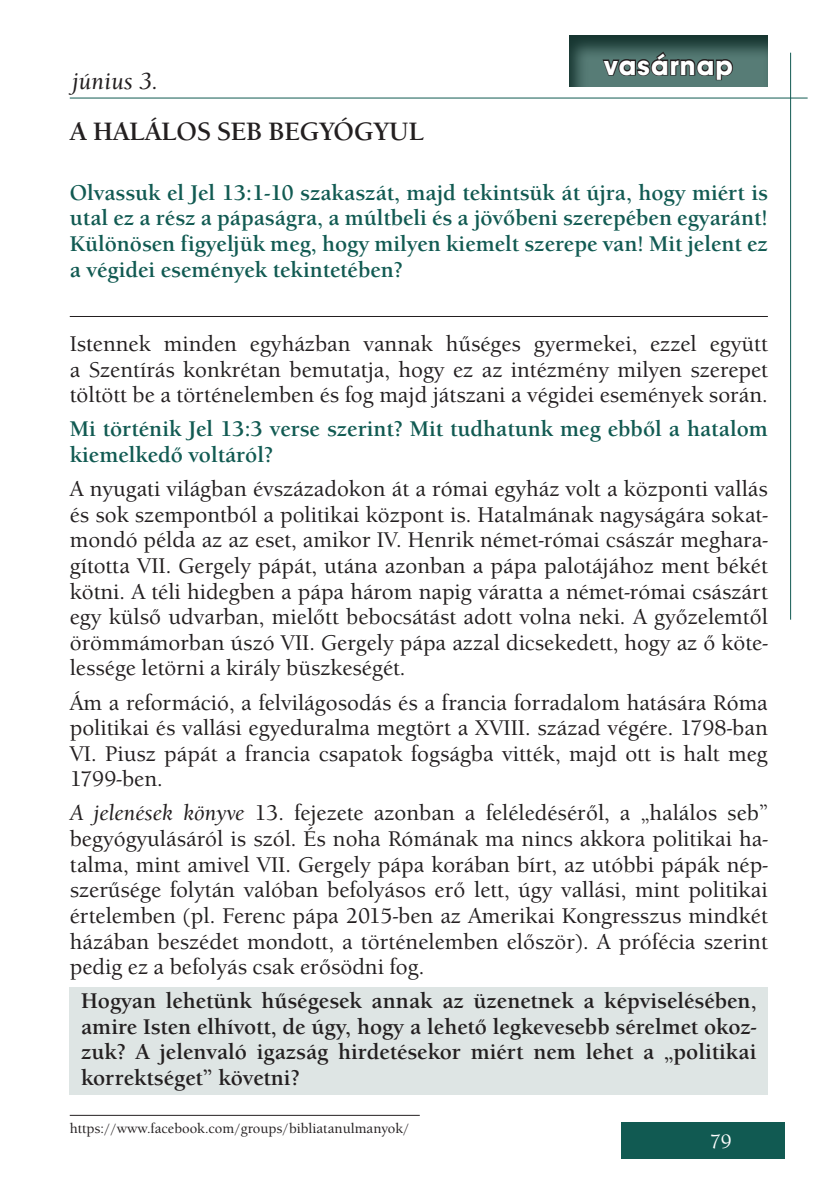
<style>
.page{position:relative;width:832px;height:1194px;background:#fff}
.page>*{position:absolute;margin:0;border:0;box-sizing:border-box;transform-origin:0 0}
.t1{font:700 28px "Avant Gar Got Itc TEE";letter-spacing:.04em;color:#fff}
.t2{font:700 26px "Berkeley Old Sty Itc TEE";color:#231f20}
.t3{font:italic 500 24px "Berkeley Old Sty Itc TEE";color:#231f20}
.t4{font:500 22px/25.6px "Berkeley Old Sty Itc TEE";color:#231f20;text-align:justify}
.t5{font:700 22px/25.6px "Berkeley Old Sty Itc TEE";color:#115a52;text-align:justify}
.t6{font:700 22px/25.6px "Berkeley Old Sty Itc TEE";color:#231f20;text-align:justify}
.t7{font:500 20px "Berkeley Old Sty Itc TEE";color:#fff}
.t8{font:500 14px "Berkeley Old Sty Itc TEE";color:#231f20}
.s1{font-style:italic}
</style>
<div class="page">
<div style="left:620px;top:1122px;width:164px;height:36px;background:#115a52"></div>
<hr style="left:70px;top:98px;width:737px;height:1px;background:#115a52">
<hr style="left:789px;top:53px;width:1px;height:567px;background:#115a52">
<div style="left:70px;top:987px;width:697px;height:107px;background:#dee5e4"></div>
<svg style="left:569px;top:35px;width:199px;height:52px;background:#3b5d57"></svg>
<svg style="left:600px;top:50px;width:134px;height:31px;background:#445d59"></svg>
<hr style="left:70px;top:316px;width:697px;height:1px;background:#231f20">
<hr style="left:70px;top:1115px;width:349px;height:1px;background:#231f20">
<p class="t3" style="left:72px;top:66px;width:88px">június 3.</p>
<p class="t2" style="left:70px;top:116px;width:356px">A HALÁLOS SEB BEGYÓGYUL</p>
<p class="t1" style="left:604px;top:48px;width:130px">vasárnap</p>
<p class="t5" style="left:70px;top:180px;width:699px">Olvassuk el Jel 13:1-10 szakaszát, majd tekintsük át újra, hogy miért is utal ez a rész a pápaságra, a múltbeli és a jövőbeni szerepében egyaránt!<br>Különösen figyeljük meg, hogy milyen kiemelt szerepe van! Mit jelent ez a végidei események tekintetében?</p>
<p class="t4" style="left:70px;top:331px;width:699px">Istennek minden egyházban vannak hűséges gyermekei, ezzel együtt a Szentírás konkrétan bemutatja, hogy ez az intézmény milyen szerepet töltött be a történelemben és fog majd játszani a végidei események során.</p>
<p class="t5" style="left:70px;top:416px;width:699px">Mi történik Jel 13:3 verse szerint? Mit tudhatunk meg ebből a hatalom kiemelkedő voltáról?</p>
<p class="t4" style="left:70px;top:476px;width:699px">A nyugati világban évszázadokon át a római egyház volt a központi vallás és sok szempontból a politikai központ is. Hatalmának nagyságára sokat&shy;mondó példa az az eset, amikor IV. Henrik német-római császár meghara&shy;gította VII. Gergely pápát, utána azonban a pápa palotájához ment békét kötni. A téli hidegben a pápa három napig váratta a német-római császárt egy külső udvarban, mielőtt bebocsátást adott volna neki. A győzelemtől örömmámorban úszó VII. Gergely pápa azzal dicsekedett, hogy az ő köte&shy;lessége letörni a király büszkeségét.</p>
<p class="t4" style="left:70px;top:689px;width:699px">Ám a reformáció, a felvilágosodás és a francia forradalom hatására Róma politikai és vallási egyeduralma megtört a XVIII. század végére. 1798-ban VI. Piusz pápát a francia csapatok fogságba vitték, majd ott is halt meg 1799-ben.</p>
<p class="t4" style="left:70px;top:800px;width:699px"><span class="s1">A jelenések könyve</span> 13. fejezete azonban a feléledéséről, a „halálos seb” begyógyulásáról is szól. És noha Rómának ma nincs akkora politikai ha&shy;talma, mint amivel VII. Gergely pápa korában bírt, az utóbbi pápák nép&shy;szerűsége folytán valóban befolyásos erő lett, úgy vallási, mint politikai értelemben (pl. Ferenc pápa 2015-ben az Amerikai Kongresszus mindkét házában beszédet mondott, a történelemben először). A prófécia szerint pedig ez a befolyás csak erősödni fog.</p>
<p class="t6" style="left:81px;top:988px;width:676px">Hogyan lehetünk hűségesek annak az üzenetnek a képviselésében, amire Isten elhívott, de úgy, hogy a lehető legkevesebb sérelmet okoz&shy;zuk? A jelenvaló igazság hirdetésekor miért nem lehet a „politikai korrektséget” követni?</p>
<p class="t8" style="left:70px;top:1120px;width:341px">https://www.facebook.com/groups/bibliatanulmanyok/</p>
<p class="t7" style="left:709px;top:1129px;width:24px">79</p>
</div>
